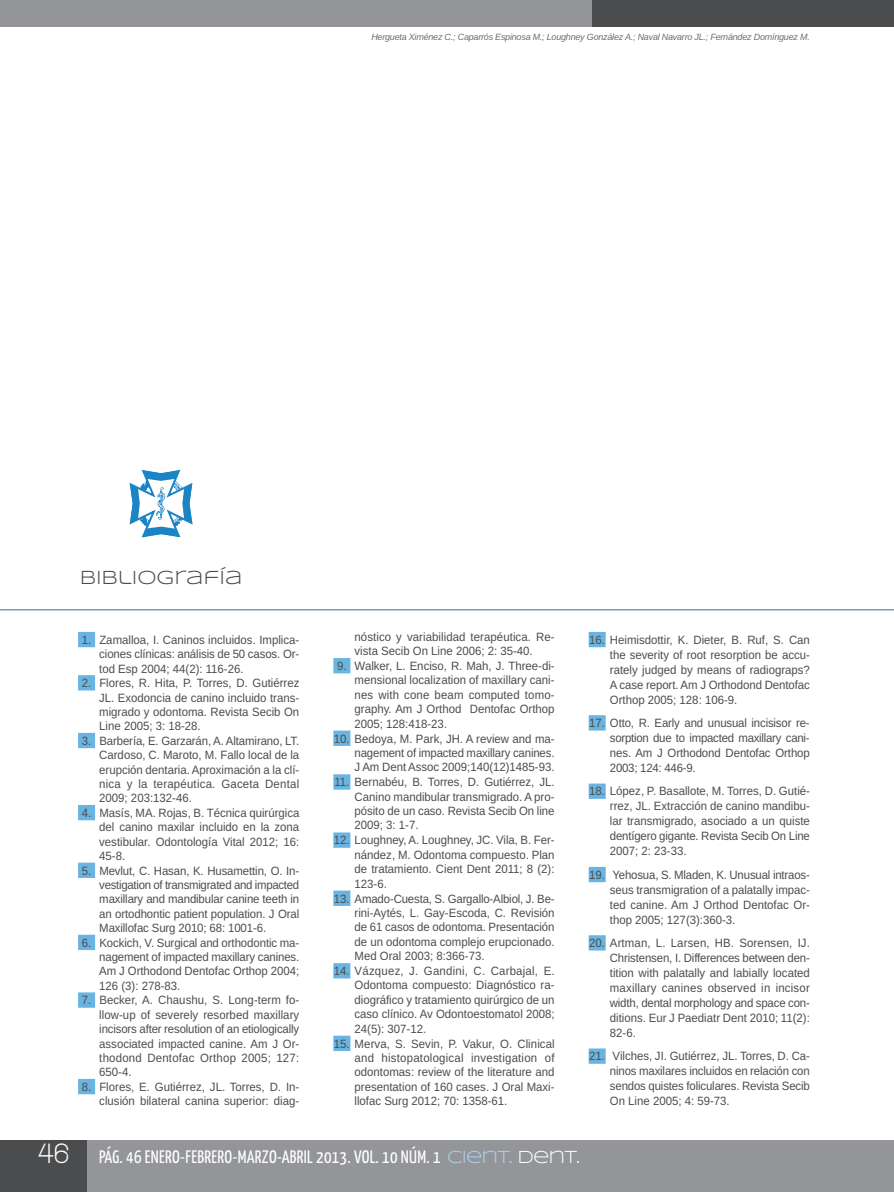
<style>
.page{position:relative;width:894px;height:1192px;background:#fff}
.page>*{position:absolute;margin:0;border:0;box-sizing:border-box;transform-origin:0 0}
.t1{font:19.5px "Syncopate";color:#4b4c4d}
.t2{font:18px "Yanone Kaffeesatz";letter-spacing:.015em;color:#fff}
.t3{font:12px/14.4px "Arimo";color:#4b4c4d;text-align:justify;scale:.95 1}
.t4{font:italic 9px "Arimo";letter-spacing:-.025em;color:#6c6d70}
.s1{font-family:"Walkway";font-weight:700;font-size:30px}
.s2{font-family:"Syncopate";color:#add2ed}
.s3{font-family:"Syncopate"}
</style>
<div class="page">
<div style="left:0;top:1139px;width:893px;height:52px;background:#939598"></div>
<div style="left:0;top:0;width:600px;height:27px;background:#939598"></div>
<div style="left:593px;top:0;width:300px;height:27px;background:#4b4c4d"></div>
<div style="left:0;top:1139px;width:87px;height:52px;background:#4b4c4d"></div>
<div style="left:78px;top:631px;width:17px;height:16px;background:#69b4e1"></div>
<div style="left:78px;top:675px;width:17px;height:15px;background:#69b4e1"></div>
<div style="left:78px;top:732px;width:17px;height:16px;background:#69b4e1"></div>
<div style="left:78px;top:804px;width:17px;height:16px;background:#69b4e1"></div>
<div style="left:78px;top:862px;width:17px;height:15px;background:#69b4e1"></div>
<div style="left:78px;top:934px;width:17px;height:15px;background:#69b4e1"></div>
<div style="left:78px;top:992px;width:17px;height:15px;background:#69b4e1"></div>
<div style="left:78px;top:1078px;width:17px;height:15px;background:#69b4e1"></div>
<div style="left:333px;top:658px;width:17px;height:15px;background:#69b4e1"></div>
<div style="left:333px;top:730px;width:17px;height:15px;background:#69b4e1"></div>
<div style="left:333px;top:774px;width:17px;height:15px;background:#69b4e1"></div>
<div style="left:333px;top:832px;width:17px;height:15px;background:#69b4e1"></div>
<div style="left:333px;top:890px;width:17px;height:15px;background:#69b4e1"></div>
<div style="left:333px;top:962px;width:17px;height:16px;background:#69b4e1"></div>
<div style="left:333px;top:1035px;width:17px;height:15px;background:#69b4e1"></div>
<div style="left:588px;top:631px;width:17px;height:16px;background:#69b4e1"></div>
<div style="left:588px;top:715px;width:17px;height:15px;background:#69b4e1"></div>
<div style="left:588px;top:783px;width:17px;height:15px;background:#69b4e1"></div>
<div style="left:588px;top:866px;width:17px;height:16px;background:#69b4e1"></div>
<div style="left:588px;top:935px;width:17px;height:15px;background:#69b4e1"></div>
<div style="left:588px;top:1048px;width:17px;height:15px;background:#69b4e1"></div>
<svg style="left:129px;top:469px;width:64px;height:68px"></svg>
<hr style="left:0;top:609px;width:893px;height:1px;background:#739dc6">
<p class="t4" style="left:371px;top:33px;width:440px">Hergueta Ximénez C.; Caparrós Espinosa M.; Loughney González A.; Naval Navarro JL.; Fernández Domínguez M.</p>
<h1 class="t1" style="left:80px;top:566px;width:164px">BIBLIOGRAFÍA</h1>
<p class="t3" style="left:99px;top:633px;width:212px;text-indent:-17px">1. Zamalloa, I. Caninos incluidos. Implica&shy;ciones clínicas: análisis de 50 casos. Or&shy;tod Esp 2004; 44(2): 116-26.</p>
<p class="t3" style="left:99px;top:676px;width:212px;text-indent:-17px">2. Flores, R. Hita, P. Torres, D. Gutiérrez JL. Exodoncia de canino incluido trans&shy;migrado y odontoma. Revista Secib On Line 2005; 3: 18-28.</p>
<p class="t3" style="left:99px;top:734px;width:212px;text-indent:-17px">3. Barbería, E. Garzarán, A. Altamirano, LT.<br>Cardoso, C. Maroto, M. Fallo local de la erupción dentaria. Aproximación a la clí&shy;nica y la terapéutica. Gaceta Dental 2009; 203:132-46.</p>
<p class="t3" style="left:99px;top:806px;width:212px;text-indent:-17px">4. Masís, MA. Rojas, B. Técnica quirúrgica del canino maxilar incluido en la zona vestibular. Odontología Vital 2012; 16:<br>45-8.</p>
<p class="t3" style="left:99px;top:864px;width:212px;text-indent:-17px">5. Mevlut, C. Hasan, K. Husamettin, O. In&shy;vestigation of transmigrated and impacted maxillary and mandibular canine teeth in an ortodhontic patient population. J Oral Maxillofac Surg 2010; 68: 1001-6.</p>
<p class="t3" style="left:99px;top:936px;width:212px;text-indent:-17px">6. Kockich, V. Surgical and orthodontic ma&shy;nagement of impacted maxillary canines.<br>Am J Orthodond Dentofac Orthop 2004; 126 (3): 278-83.</p>
<p class="t3" style="left:99px;top:993px;width:212px;text-indent:-17px">7. Becker, A. Chaushu, S. Long-term fo&shy;llow-up of severely resorbed maxillary incisors after resolution of an etiologically associated impacted canine. Am J Or&shy;thodond Dentofac Orthop 2005; 127:<br>650-4.</p>
<p class="t3" style="left:82px;top:1080px;width:230px;text-align:right">8. Flores, E. Gutiérrez, JL. Torres, D. In&shy;clusión bilateral canina superior: diag-</p>
<p class="t3" style="left:354px;top:630px;width:212px">nóstico y variabilidad terapéutica. Re&shy;vista Secib On Line 2006; 2: 35-40.</p>
<p class="t3" style="left:354px;top:659px;width:212px;text-indent:-17px">9. Walker, L. Enciso, R. Mah, J. Three-di&shy;mensional localization of maxillary cani&shy;nes with cone beam computed tomo&shy;graphy. Am J Orthod Dentofac Orthop 2005; 128:418-23.</p>
<p class="t3" style="left:354px;top:732px;width:212px;text-indent:-21px">10. Bedoya, M. Park, JH. A review and ma&shy;nagement of impacted maxillary canines.<br>J Am Dent Assoc 2009;140(12)1485-93.</p>
<p class="t3" style="left:354px;top:775px;width:212px;text-indent:-20px">11. Bernabéu, B. Torres, D. Gutiérrez, JL.<br>Canino mandibular transmigrado. A pro&shy;pósito de un caso. Revista Secib On line 2009; 3: 1-7.</p>
<p class="t3" style="left:354px;top:833px;width:212px;text-indent:-21px">12. Loughney, A. Loughney, JC. Vila, B. Fer&shy;nández, M. Odontoma compuesto. Plan de tratamiento. Cient Dent 2011; 8 (2):<br>123-6.</p>
<p class="t3" style="left:354px;top:892px;width:212px;text-indent:-21px">13. Amado-Cuesta, S. Gargallo-Albiol, J. Be&shy;rini-Aytés, L. Gay-Escoda, C. Revisión de 61 casos de odontoma. Presentación de un odontoma complejo erupcionado.<br>Med Oral 2003; 8:366-73.</p>
<p class="t3" style="left:354px;top:964px;width:212px;text-indent:-21px">14. Vázquez, J. Gandini, C. Carbajal, E.<br>Odontoma compuesto: Diagnóstico ra&shy;diográfico y tratamiento quirúrgico de un caso clínico. Av Odontoestomatol 2008; 24(5): 307-12.</p>
<p class="t3" style="left:354px;top:1037px;width:212px;text-indent:-21px">15. Merva, S. Sevin, P. Vakur, O. Clinical and histopatological investigation of odontomas: review of the literature and presentation of 160 cases. J Oral Maxi&shy;llofac Surg 2012; 70: 1358-61.</p>
<p class="t3" style="left:609px;top:633px;width:212px;line-height:15px;text-indent:-21px">16. Heimisdottir, K. Dieter, B. Ruf, S. Can the severity of root resorption be accu&shy;rately judged by means of radiograps?<br>A case report. Am J Orthodond Dentofac Orthop 2005; 128: 106-9.</p>
<p class="t3" style="left:609px;top:716px;width:212px;line-height:15px;text-indent:-21px">17. Otto, R. Early and unusual incisisor re&shy;sorption due to impacted maxillary cani&shy;nes. Am J Orthodond Dentofac Orthop 2003; 124: 446-9.</p>
<p class="t3" style="left:609px;top:784px;width:212px;line-height:15px;text-indent:-21px">18. López, P. Basallote, M. Torres, D. Gutié&shy;rrez, JL. Extracción de canino mandibu&shy;lar transmigrado, asociado a un quiste dentígero gigante. Revista Secib On Line 2007; 2: 23-33.</p>
<p class="t3" style="left:609px;top:868px;width:212px;line-height:15px;text-indent:-21px">19. Yehosua, S. Mladen, K. Unusual intraos&shy;seus transmigration of a palatally impac&shy;ted canine. Am J Orthod Dentofac Or&shy;thop 2005; 127(3):360-3.</p>
<p class="t3" style="left:609px;top:936px;width:212px;line-height:15px;text-indent:-21px">20. Artman, L. Larsen, HB. Sorensen, IJ.<br>Christensen, I. Differences between den&shy;tition with palatally and labially located maxillary canines observed in incisor width, dental morphology and space con&shy;ditions. Eur J Paediatr Dent 2010; 11(2):<br>82-6.</p>
<p class="t3" style="left:609px;top:1049px;width:212px;line-height:15px;text-indent:-21px">21. Vilches, JI. Gutiérrez, JL. Torres, D. Ca&shy;ninos maxilares incluidos en relación con sendos quistes foliculares. Revista Secib On Line 2005; 4: 59-73.</p>
<h2 class="t2" style="left:38px;top:1150px;width:543px"><span class="s1">46</span> PÁG. 46 ENERO-FEBRERO-MARZO-ABRIL 2013. VOL. 10 NÚM. 1 <span class="s2">CIENT.</span> <span class="s3">DENT.</span></h2>
</div>
